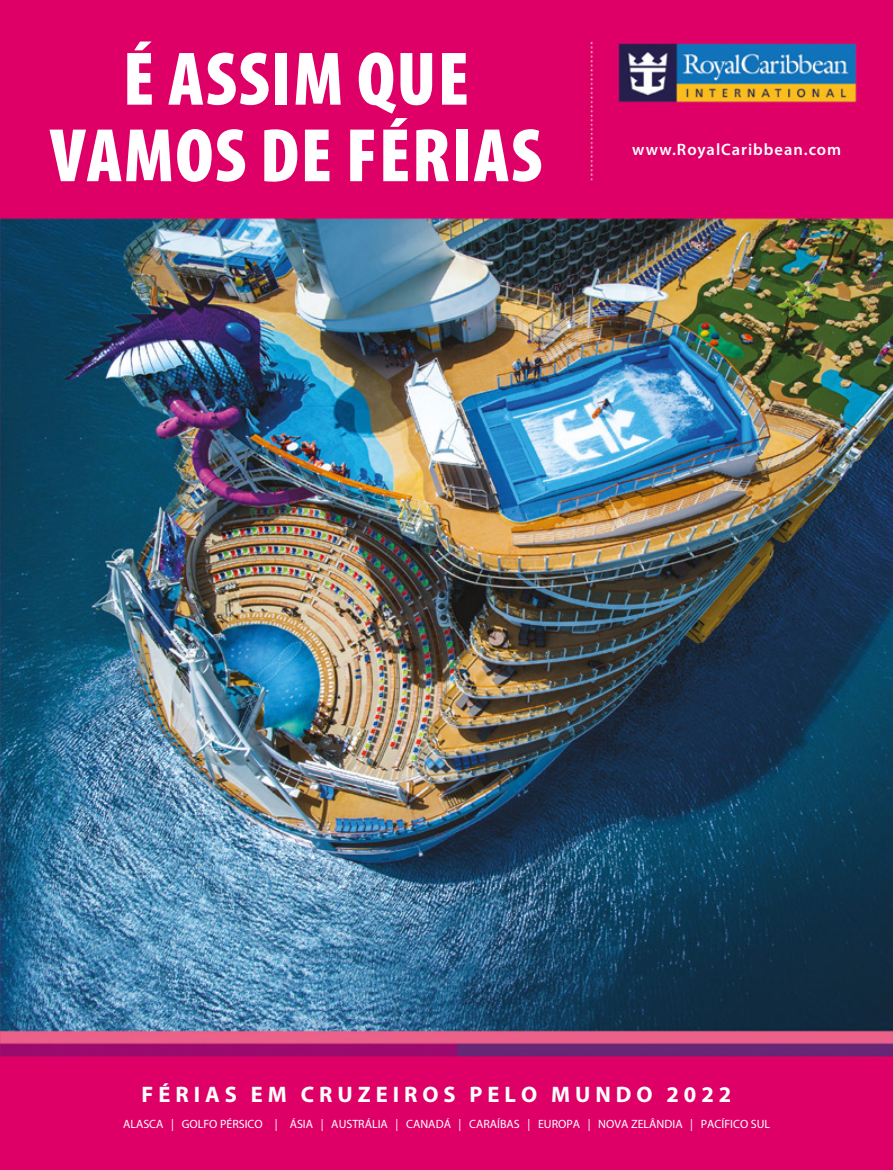
<style>
.page{position:relative;width:893px;height:1170px;background:#fff}
.page>*{position:absolute;margin:0;border:0;box-sizing:border-box;transform-origin:0 0}
.t1{font:900 condensed 76.5px/76.5px "Myriad Pro";letter-spacing:.02em;color:#fff;text-align:center}
.t2{font:700 22.5px "Myriad Pro";letter-spacing:.22em;color:#fff}
.t3{font:600 16.5px "Myriad Pro";letter-spacing:.06em;color:#fff}
.t4{font:12px "Myriad Pro";color:#fff}
</style>
<div class="page">
<img style="left:0;top:0;width:893px;height:1169px">
<h1 class="t1" style="left:50px;top:39px;width:494px">É ASSIM QUE<br>VAMOS DE FÉRIAS</h1>
<h3 class="t3" style="left:632px;top:139px;width:211px">www.RoyalCaribbean.com</h3>
<h2 class="t2" style="left:142px;top:1079px;width:591px">FÉRIAS EM CRUZEIROS PELO MUNDO 2022</h2>
<p class="t4" style="left:123px;top:1116px;width:649px">ALASCA | GOLFO PÉRSICO | ÁSIA | AUSTRÁLIA | CANADÁ | CARAÍBAS | EUROPA | NOVA ZELÂNDIA | PACÍFICO SUL</p>
</div>
